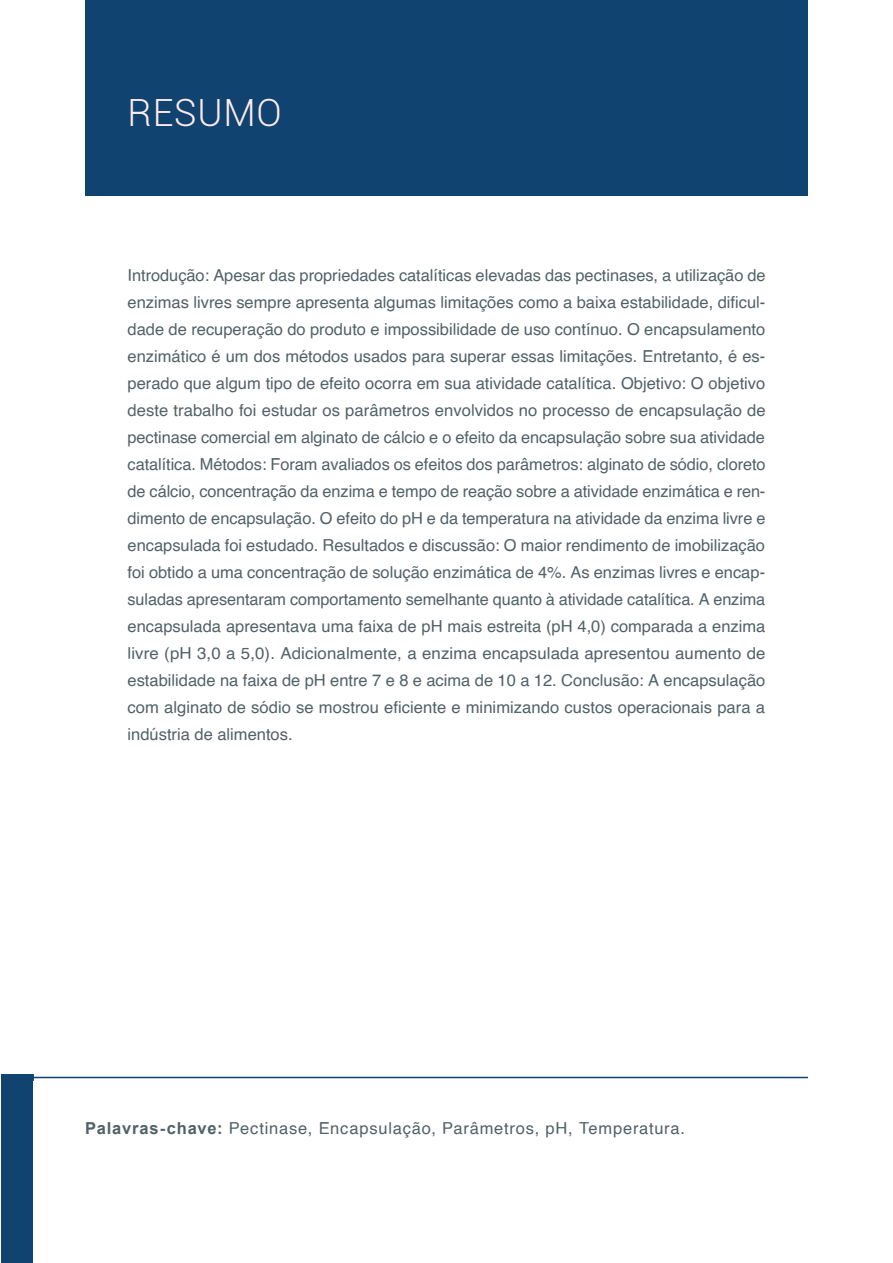
<style>
.page{position:relative;width:893px;height:1263px;background:#fff}
.page>*{position:absolute;margin:0;border:0;box-sizing:border-box;transform-origin:0 0}
._03_resumo{font:300 37.5px "Roboto";letter-spacing:.02em;color:#ffebea}
._03_resumo_texto{font:16.5px/27px "Helvetica";color:#516166;text-align:justify}
._03_palavras-chave{font:16.5px "Helvetica";letter-spacing:.045em;color:#516166}
.s1{font-family:"Arial";font-weight:700}
</style>
<div class="page">
<div style="left:85px;top:0;width:723px;height:196px;background:#104370"></div>
<hr style="left:33px;top:1077px;width:775px;height:1px;background:#104370">
<svg style="left:32px;top:1074px;width:2px;height:7px"></svg>
<div style="left:1px;top:1074px;width:31px;height:189px;background:#104370"></div>
<p class="_03_resumo" style="left:128px;top:87px;width:156px">RESUMO</p>
<p class="_03_resumo_texto" style="left:128px;top:262px;width:640px">Introdução: Apesar das propriedades catalíticas elevadas das pectinases, a utilização de enzimas livres sempre apresenta algumas limitações como a baixa estabilidade, dificul&shy;dade de recuperação do produto e impossibilidade de uso contínuo. O encapsulamento enzimático é um dos métodos usados para superar essas limitações. Entretanto, é es&shy;perado que algum tipo de efeito ocorra em sua atividade catalítica. Objetivo: O objetivo deste trabalho foi estudar os parâmetros envolvidos no processo de encapsulação de pectinase comercial em alginato de cálcio e o efeito da encapsulação sobre sua atividade catalítica. Métodos: Foram avaliados os efeitos dos parâmetros: alginato de sódio, cloreto de cálcio, concentração da enzima e tempo de reação sobre a atividade enzimática e ren&shy;dimento de encapsulação. O efeito do pH e da temperatura na atividade da enzima livre e encapsulada foi estudado. Resultados e discussão: O maior rendimento de imobilização foi obtido a uma concentração de solução enzimática de 4%. As enzimas livres e encap&shy;suladas apresentaram comportamento semelhante quanto à atividade catalítica. A enzima encapsulada apresentava uma faixa de pH mais estreita (pH 4,0) comparada a enzima livre (pH 3,0 a 5,0). Adicionalmente, a enzima encapsulada apresentou aumento de estabilidade na faixa de pH entre 7 e 8 e acima de 10 a 12. Conclusão: A encapsulação com alginato de sódio se mostrou eficiente e minimizando custos operacionais para a indústria de alimentos.</p>
<p class="_03_palavras-chave" style="left:85px;top:1115px;width:602px"><span class="s1">Palavras-chave:</span> Pectinase, Encapsulação, Parâmetros, pH, Temperatura.</p>
</div>
